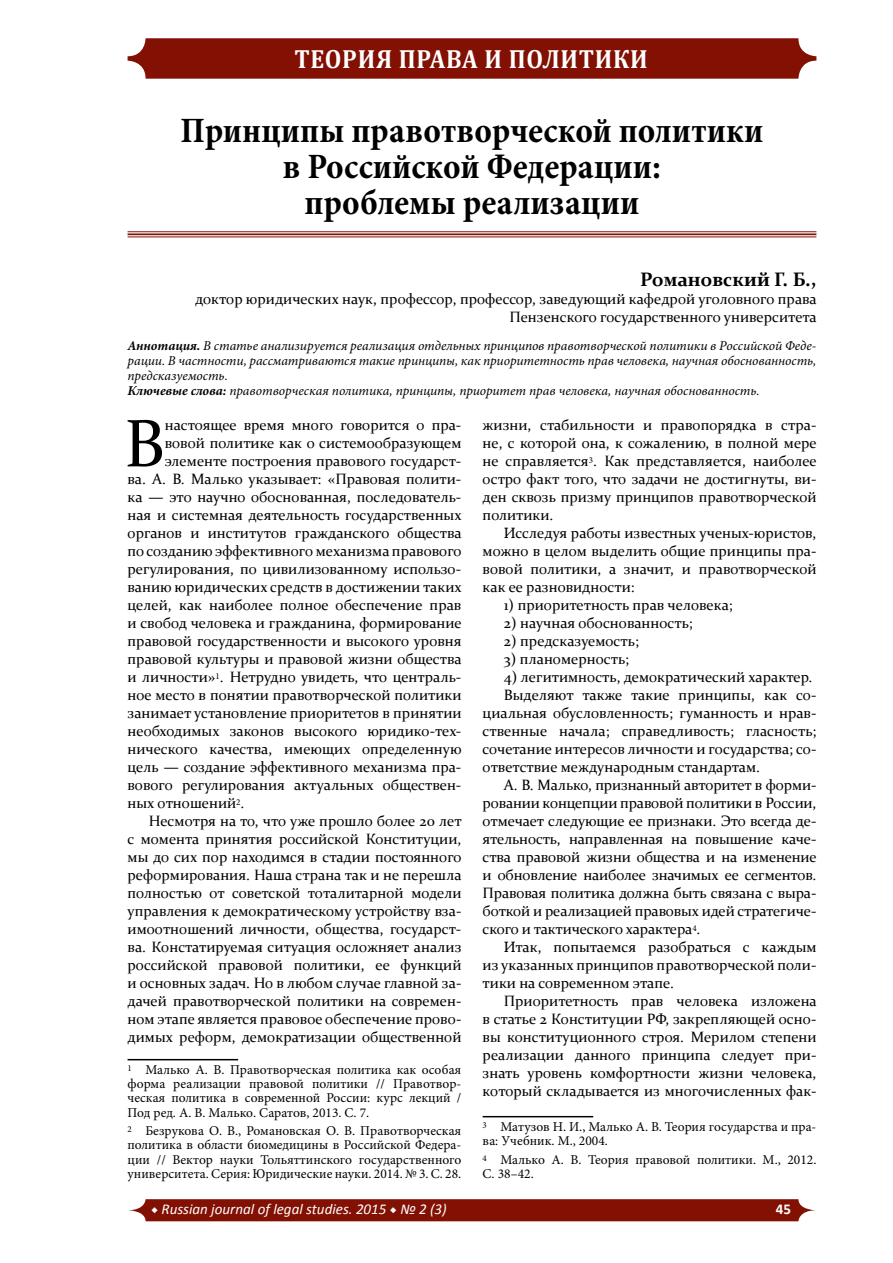
<style>
.page{position:relative;width:893px;height:1263px;background:#fff}
.page>*{position:absolute;margin:0;border:0;box-sizing:border-box;transform-origin:0 0}
.t1{font:67.65px "Constantia";color:#000}
.t2{font:700 condensed 36px/36px "Minion Pro";color:#000;text-align:center}
.t3{font:700 26.4px "Cambria";letter-spacing:.03em;color:#fff;scale:.91 1}
.t4{font:700 19.5px "Constantia";color:#000}
.t5{font:15px/18px "Constantia";color:#000;text-align:justify}
.t6{font:italic 15px "Calibri";color:#fff}
.t7{font:700 15px "Calibri";color:#fff}
.t8{font:13.5px/14.2px "Minion Pro";color:#000;text-align:justify}
.t9{font:italic 13.5px/15px "Minion Pro";color:#000}
.s1{font-weight:700}
.s2{font-family:"Minion Pro"}
</style>
<div class="page">
<div style="left:128px;top:38px;width:688px;height:41px;background:#821003;border-radius:18px"></div>
<svg style="left:128px;top:1199px;width:688px;height:22px;background:#881b0f"></svg>
<hr style="left:128px;top:231px;width:688px;height:1px;background:#821003">
<hr style="left:128px;top:233px;width:688px;height:2px;background:#821003">
<hr style="left:128px;top:236px;width:688px;height:1px;background:#821003">
<hr style="left:128px;top:1059px;width:110px;height:1px;background:#000">
<hr style="left:483px;top:1116px;width:110px;height:1px;background:#000">
<h3 class="t3" style="left:294px;top:40px;width:390px">ТЕОРИЯ ПРАВА И ПОЛИТИКИ</h3>
<h2 class="t2" style="left:181px;top:113px;width:584px">Принципы правотворческой политики в Российской Федерации:<br>проблемы реализации</h2>
<h3 class="t4" style="left:640px;top:266px;width:178px">Романовский Г. Б.,</h3>
<p class="t5" style="left:195px;top:290px;width:623px;text-align:right">доктор юридических наук, профессор, профессор, заведующий кафедрой уголовного права<br>Пензенского государственного университета</p>
<p class="t9" style="left:128px;top:338px;width:690px"><span class="s1">Аннотация.</span> В статье анализируется реализация отдельных принципов правотворческой политики в Российской Феде&shy;рации. В частности, рассматриваются такие принципы, как приоритетность прав человека, научная обоснованность, предсказуемость.<br><span class="s1">Ключевые слова:</span> правотворческая политика, принципы, приоритет прав человека, научная обоснованность.</p>
<h1 class="t1" style="left:124px;top:397px;width:42px">В</h1>
<p class="t5" style="left:165px;top:416px;width:298px">настоящее время много говорится о пра-</p>
<p class="t5" style="left:483px;top:416px;width:336px">жизни, стабильности и правопорядка в стра&shy;не, с которой она, к сожалению, в полной мере не справляется<sup>3</sup>. Как представляется, наиболее остро факт того, что задачи не достигнуты, ви&shy;ден сквозь призму принципов правотворческой политики.</p>
<p class="t5" style="left:483px;top:524px;width:335px;text-indent:21px">Исследуя работы известных ученых-юристов, можно в целом выделить общие принципы пра&shy;вовой политики, а значит, и правотворческой как ее разновидности:</p>
<p class="t5" style="left:504px;top:596px;width:230px">1) приоритетность прав человека;</p>
<p class="t5" style="left:504px;top:614px;width:190px">2) научная обоснованность;</p>
<p class="t5" style="left:504px;top:632px;width:136px">2) предсказуемость;</p>
<p class="t5" style="left:504px;top:650px;width:127px">3) планомерность;</p>
<p class="t5" style="left:504px;top:668px;width:310px">4) легитимность, демократический характер.</p>
<p class="t5" style="left:504px;top:686px;width:314px">Выделяют также такие принципы, как со-</p>
<p class="t5" style="left:483px;top:704px;width:335px">циальная обусловленность; гуманность и нрав-</p>
<p class="t5" style="left:483px;top:722px;width:335px">ственные начала; справедливость; гласность;</p>
<p class="t5" style="left:483px;top:740px;width:335px">сочетание интересов личности и государства; со-</p>
<p class="t5" style="left:483px;top:758px;width:279px">ответствие международным стандартам.</p>
<p class="t5" style="left:504px;top:776px;width:314px">А. В. Малько, признанный авторитет в форми-</p>
<p class="t5" style="left:483px;top:794px;width:335px">ровании концепции правовой политики в России,</p>
<p class="t5" style="left:483px;top:812px;width:335px">отмечает следующие ее признаки. Это всегда де-</p>
<p class="t5" style="left:483px;top:830px;width:335px">ятельность, направленная на повышение каче-</p>
<p class="t5" style="left:483px;top:848px;width:336px">ства правовой жизни общества и на изменение</p>
<p class="t5" style="left:483px;top:866px;width:335px">и обновление наиболее значимых ее сегментов.</p>
<p class="t5" style="left:483px;top:884px;width:335px">Правовая политика должна быть связана с выра-</p>
<p class="t5" style="left:483px;top:902px;width:335px">боткой и реализацией правовых идей стратегиче-</p>
<p class="t5" style="left:483px;top:920px;width:219px">ского и тактического характера<sup>4</sup>.</p>
<p class="t5" style="left:504px;top:938px;width:314px">Итак, попытаемся разобраться с каждым</p>
<p class="t5" style="left:483px;top:956px;width:335px">из указанных принципов правотворческой поли-</p>
<p class="t5" style="left:483px;top:974px;width:193px">тики на современном этапе.</p>
<p class="t5" style="left:504px;top:992px;width:314px">Приоритетность прав человека изложена</p>
<p class="t5" style="left:483px;top:1010px;width:335px">в статье 2 Конституции РФ, закрепляющей осно-</p>
<p class="t5" style="left:483px;top:1028px;width:336px">вы конституционного строя. Мерилом степени</p>
<p class="t5" style="left:483px;top:1046px;width:335px">реализации данного принципа следует при-</p>
<p class="t5" style="left:483px;top:1064px;width:335px">знать уровень комфортности жизни человека,</p>
<p class="t5" style="left:483px;top:1082px;width:335px">который складывается из многочисленных фак-</p>
<p class="t8" style="left:483px;top:1119px;width:335px"><sup>3</sup> Матузов Н. И., Малько А. В. Теория государства и пра&shy;ва: Учебник. М., 2004.</p>
<p class="t8" style="left:483px;top:1152px;width:335px"><sup>4</sup> Малько А. В. Теория правовой политики. М., 2012.<br>С. 38–42.</p>
<p class="t5" style="left:165px;top:434px;width:298px">вовой политике как о системообразующем</p>
<p class="t5" style="left:165px;top:452px;width:298px">элементе построения правового государст-</p>
<p class="t5" style="left:128px;top:470px;width:335px">ва. А. В. Малько указывает: «Правовая полити-</p>
<p class="t5" style="left:128px;top:488px;width:335px">ка — это научно обоснованная, последователь-</p>
<p class="t5" style="left:128px;top:506px;width:336px">ная и системная деятельность государственных</p>
<p class="t5" style="left:128px;top:524px;width:336px">органов и институтов гражданского общества</p>
<p class="t5" style="left:128px;top:542px;width:336px">по созданию эффективного механизма правового</p>
<p class="t5" style="left:128px;top:560px;width:335px">регулирования, по цивилизованному использо-</p>
<p class="t5" style="left:128px;top:578px;width:336px">ванию юридических средств в достижении таких</p>
<p class="t5" style="left:128px;top:596px;width:335px">целей, как наиболее полное обеспечение прав</p>
<p class="t5" style="left:128px;top:614px;width:336px">и свобод человека и гражданина, формирование</p>
<p class="t5" style="left:128px;top:632px;width:336px">правовой государственности и высокого уровня</p>
<p class="t5" style="left:128px;top:650px;width:336px">правовой культуры и правовой жизни общества</p>
<p class="t5" style="left:128px;top:668px;width:335px">и личности»<sup>1</sup>. Нетрудно увидеть, что централь-</p>
<p class="t5" style="left:128px;top:686px;width:335px">ное место в понятии правотворческой политики</p>
<p class="t5" style="left:128px;top:704px;width:336px">занимает установление приоритетов в принятии</p>
<p class="t5" style="left:128px;top:722px;width:335px">необходимых законов высокого юридико-тех-</p>
<p class="t5" style="left:128px;top:740px;width:336px">нического качества, имеющих определенную</p>
<p class="t5" style="left:128px;top:758px;width:335px">цель — создание эффективного механизма пра-</p>
<p class="t5" style="left:128px;top:776px;width:335px">вового регулирования актуальных обществен-</p>
<p class="t5" style="left:128px;top:794px;width:118px">ных отношений<sup>2</sup>.</p>
<p class="t5" style="left:149px;top:812px;width:314px">Несмотря на то, что уже прошло более 20 лет</p>
<p class="t5" style="left:128px;top:830px;width:335px">с момента принятия российской Конституции,</p>
<p class="t5" style="left:128px;top:848px;width:336px">мы до сих пор находимся в стадии постоянного</p>
<p class="t5" style="left:128px;top:866px;width:336px">реформирования. Наша страна так и не перешла</p>
<p class="t5" style="left:128px;top:884px;width:335px">полностью от советской тоталитарной модели</p>
<p class="t5" style="left:128px;top:902px;width:335px">управления к демократическому устройству вза-</p>
<p class="t5" style="left:128px;top:920px;width:335px">имоотношений личности, общества, государст-</p>
<p class="t5" style="left:128px;top:938px;width:335px">ва. Констатируемая ситуация осложняет анализ</p>
<p class="t5" style="left:128px;top:956px;width:335px">российской правовой политики, ее функций</p>
<p class="t5" style="left:128px;top:974px;width:335px">и основных задач. Но в любом случае главной за-</p>
<p class="t5" style="left:128px;top:992px;width:335px">дачей правотворческой политики на современ-</p>
<p class="t5" style="left:128px;top:1010px;width:335px">ном этапе является правовое обеспечение прово-</p>
<p class="t5" style="left:128px;top:1028px;width:335px">димых реформ, демократизации общественной</p>
<p class="t8" style="left:128px;top:1062px;width:335px"><sup>1</sup> Малько А. В. Правотворческая политика как особая форма реализации правовой политики // Правотвор&shy;ческая политика в современной России: курс лекций / Под ред. А. В. Малько. Саратов, 2013. С. 7.</p>
<p class="t8" style="left:128px;top:1124px;width:335px"><sup>2</sup> Безрукова О. В., Романовская О. В. Правотворческая политика в области биомедицины в Российской Федера&shy;ции // Вектор науки Тольяттинского государственного университета. Серия: Юридические науки. 2014. № 3. С. 28.</p>
<p class="t6" style="left:151px;top:1199px;width:297px"><span class="s2">◆</span> Russian journal of legal studies. 2015 <span class="s2">◆</span> № 2 (3)</p>
<p class="t7" style="left:776px;top:1200px;width:17px">45</p>
</div>
